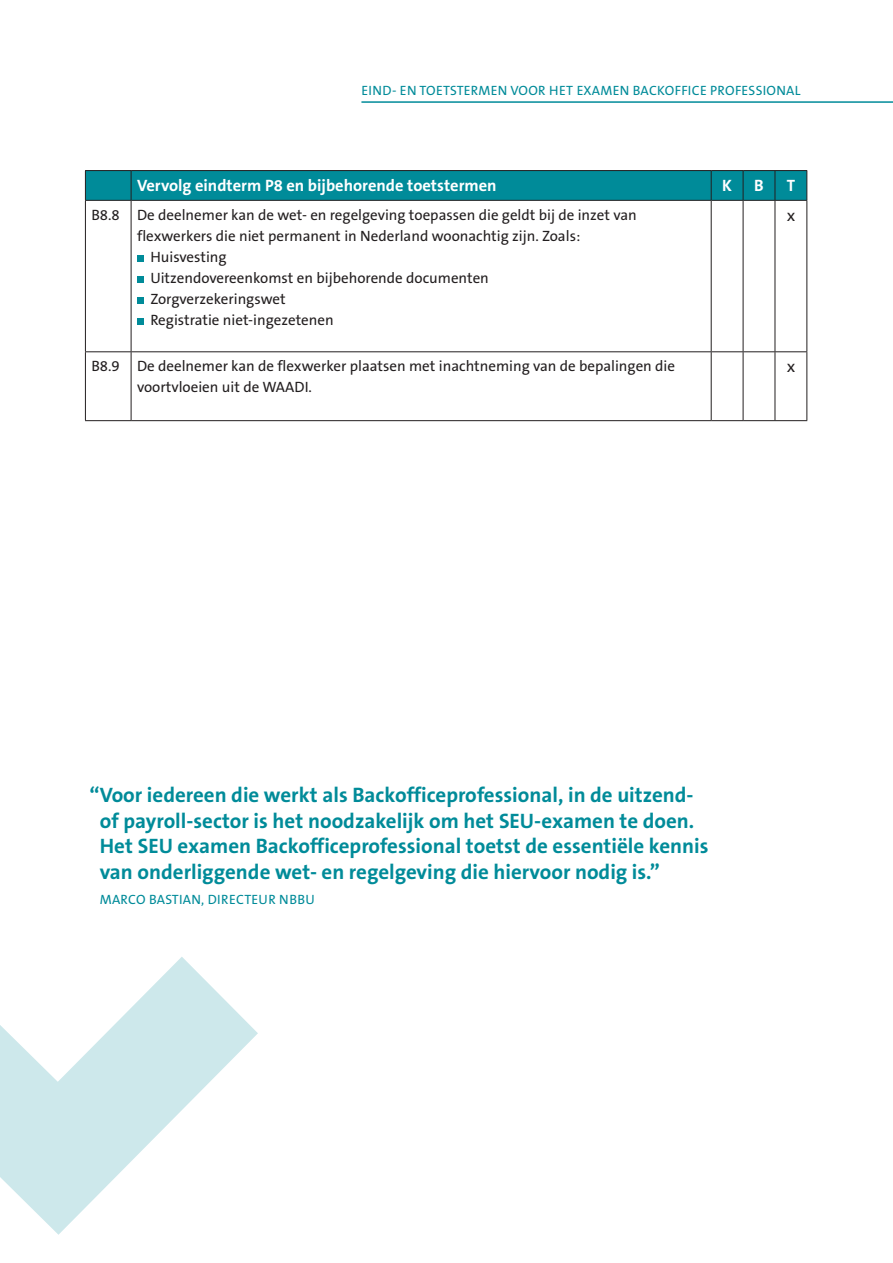
<style>
.page{position:relative;width:893px;height:1263px;background:#fff}
.page>*{position:absolute;margin:0;border:0;box-sizing:border-box;transform-origin:0 0}
.Streamer{font:700 21px/25.5px "The Sans B7";color:#008b99}
.t1{font:700 16.5px "The Sans B7";color:#fff}
.t2{font:16.5px "The Sans B5 Plain";color:#231f20}
._0_PLAT{font:15px/21px "The Sans B5 Plain";color:#231f20}
.Streamer-2{font:13.5px "The Sans B5 Plain";letter-spacing:.02em;color:#008b99}
</style>
<div class="page">
<svg style="left:0;top:957px;width:258px;height:278px"></svg>
<hr style="left:85px;top:170px;width:46px;height:1px;background:#231f20">
<hr style="left:131px;top:170px;width:580px;height:1px;background:#231f20">
<hr style="left:711px;top:170px;width:32px;height:1px;background:#231f20">
<hr style="left:743px;top:170px;width:32px;height:1px;background:#231f20">
<hr style="left:775px;top:170px;width:32px;height:1px;background:#231f20">
<svg style="left:85px;top:171px;width:722px;height:29px;background:#008997"></svg>
<hr style="left:85px;top:200px;width:46px;height:1px;background:#231f20">
<hr style="left:85px;top:201px;width:1px;height:150px;background:#231f20">
<hr style="left:131px;top:200px;width:580px;height:1px;background:#231f20">
<hr style="left:131px;top:201px;width:1px;height:150px;background:#231f20">
<hr style="left:711px;top:200px;width:32px;height:1px;background:#231f20">
<hr style="left:711px;top:201px;width:1px;height:150px;background:#231f20">
<hr style="left:743px;top:200px;width:32px;height:1px;background:#231f20">
<hr style="left:743px;top:201px;width:1px;height:150px;background:#231f20">
<hr style="left:775px;top:200px;width:32px;height:1px;background:#231f20">
<hr style="left:775px;top:201px;width:1px;height:150px;background:#231f20">
<hr style="left:806px;top:201px;width:1px;height:150px;background:#231f20">
<hr style="left:85px;top:351px;width:46px;height:1px;background:#231f20">
<hr style="left:85px;top:352px;width:1px;height:68px;background:#231f20">
<hr style="left:131px;top:351px;width:580px;height:1px;background:#231f20">
<hr style="left:131px;top:352px;width:1px;height:68px;background:#231f20">
<hr style="left:711px;top:351px;width:32px;height:1px;background:#231f20">
<hr style="left:711px;top:352px;width:1px;height:68px;background:#231f20">
<hr style="left:743px;top:351px;width:32px;height:1px;background:#231f20">
<hr style="left:743px;top:352px;width:1px;height:68px;background:#231f20">
<hr style="left:775px;top:351px;width:32px;height:1px;background:#231f20">
<hr style="left:775px;top:352px;width:1px;height:68px;background:#231f20">
<hr style="left:806px;top:352px;width:1px;height:68px;background:#231f20">
<hr style="left:85px;top:420px;width:46px;height:1px;background:#231f20">
<hr style="left:131px;top:420px;width:580px;height:1px;background:#231f20">
<hr style="left:711px;top:420px;width:32px;height:1px;background:#231f20">
<hr style="left:743px;top:420px;width:32px;height:1px;background:#231f20">
<hr style="left:775px;top:420px;width:32px;height:1px;background:#231f20">
<div style="left:137px;top:255px;width:7px;height:7px;background:#008b99"></div>
<div style="left:137px;top:276px;width:7px;height:7px;background:#008b99"></div>
<div style="left:137px;top:297px;width:7px;height:7px;background:#008b99"></div>
<div style="left:137px;top:318px;width:7px;height:7px;background:#008b99"></div>
<hr style="left:361px;top:101px;width:532px;height:2px;background:#008b99">
<p class="Streamer-2" style="left:361px;top:83px;width:441px">EIND- EN TOETSTERMEN VOOR HET EXAMEN BACKOFFICE PROFESSIONAL</p>
<p class="t1" style="left:137px;top:177px;width:361px">Vervolg eindterm P8 en bijbehorende toetstermen</p>
<p class="t1" style="left:722px;top:177px;width:11px">K</p>
<p class="t1" style="left:754px;top:177px;width:11px">B</p>
<p class="t1" style="left:787px;top:177px;width:10px">T</p>
<p class="_0_PLAT" style="left:91px;top:205px;width:30px">B8.8</p>
<p class="_0_PLAT" style="left:137px;top:205px;width:501px">De deelnemer kan de wet- en regelgeving toepassen die geldt bij de inzet van flexwerkers die niet permanent in Nederland woonachtig zijn. Zoals:</p>
<p class="_0_PLAT" style="left:150px;top:247px;width:78px">Huisvesting</p>
<p class="_0_PLAT" style="left:150px;top:268px;width:340px">Uitzendovereenkomst en bijbehorende documenten</p>
<p class="_0_PLAT" style="left:150px;top:289px;width:137px">Zorgverzekeringswet</p>
<p class="_0_PLAT" style="left:150px;top:310px;width:185px">Registratie niet-ingezetenen</p>
<p class="t2" style="left:787px;top:207px;width:10px">x</p>
<p class="_0_PLAT" style="left:91px;top:356px;width:30px">B8.9</p>
<p class="_0_PLAT" style="left:137px;top:356px;width:539px">De deelnemer kan de flexwerker plaatsen met inachtneming van de bepalingen die voortvloeien uit de WAADI.</p>
<p class="t2" style="left:787px;top:358px;width:10px">x</p>
<p class="Streamer" style="left:100px;top:783px;width:610px;text-indent:-10px">“Voor iedereen die werkt als Backofficeprofessional, in de uitzend&shy;of payroll-sector is het noodzakelijk om het SEU-examen te doen.<br>Het SEU examen Backofficeprofessional toetst de essentiële kennis van onderliggende wet- en regelgeving die hiervoor nodig is.”</p>
<p class="Streamer-2" style="left:100px;top:892px;width:216px">MARCO BASTIAN, DIRECTEUR NBBU</p>
</div>
